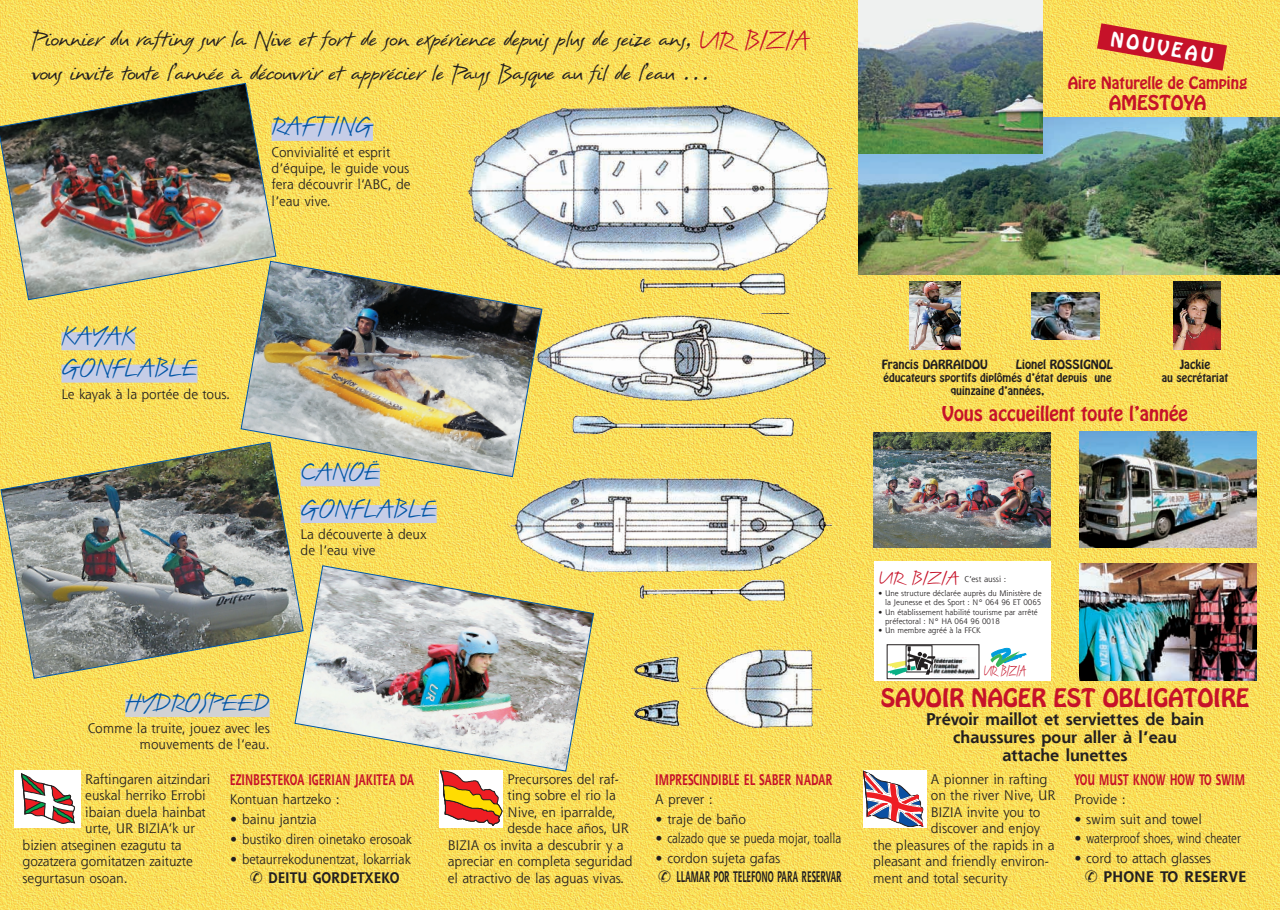
<style>
.page{position:relative;width:1280px;height:910px;background:#fff}
.page>*{position:absolute;margin:0;border:0;box-sizing:border-box;transform-origin:0 0}
.t1{font:28.5px/34.2px "Erazure";letter-spacing:-.015em;color:#231f20}
.t2{font:27px/36.6px "Erazure";color:#0155a5}
.t3{font:22.5px "Hobo";color:#c61229}
.t4{font:20.1px "Erazure";color:#c61229}
.t5{font:18px "Hobo";color:#c61229}
.t6{font:18px "Hobo";color:#fff}
.t7{font:700 16.5px/18px "Shannon";color:#231f20;text-align:center}
.t8{font:16.05px "Erazure";letter-spacing:-.025em;color:#c61229;scale:.7 1}
.t9{font:700 15px "Shannon";color:#c61229;scale:.7 1}
.t10{font:700 15px "Shannon";color:#231f20;scale:.55 1}
.t11{font:15px "Hobo";color:#c61229}
.t12{font:700 15px "Shannon";color:#231f20;scale:.9 1}
.t13{font:700 15px "Shannon";color:#231f20}
.t14{font:13.5px/16.2px "Shannon";color:#231f20}
.t15{font:11.25px "Hobo";color:#231f20}
.t16{font:10.5px "Hobo";color:#231f20}
.t17{font:8.4px "Shannon";color:#231f20}
.t18{font:7.8px/9.3px "Shannon";color:#231f20;text-align:right}
.s1{color:#c61229}
</style>
<div class="page">
<img style="left:0;top:0;width:1280px;height:910px">
<img style="left:859px;top:117px;width:421px;height:157px">
<img style="left:859px;top:0;width:183px;height:154px">
<img style="left:910px;top:282px;width:51px;height:68px">
<img style="left:1173px;top:282px;width:47px;height:68px">
<img style="left:1031px;top:292px;width:68px;height:47px">
<img style="left:1080px;top:431px;width:176px;height:117px">
<div style="left:874px;top:561px;width:176px;height:120px;background:#fff"></div>
<img style="left:935px;top:657px;width:40px;height:18px">
<svg style="left:889px;top:647px;width:46px;height:29px"></svg>
<div style="left:887px;top:645px;width:92px;height:34px;border:1px solid #231f20"></div>
<svg style="left:990px;top:648px;width:36px;height:19px"></svg>
<div style="left:14px;top:771px;width:67px;height:57px;background:#fff"></div>
<svg style="left:22px;top:774px;width:53px;height:49px"></svg>
<div style="left:439px;top:771px;width:64px;height:57px;background:#fff"></div>
<svg style="left:440px;top:772px;width:62px;height:53px"></svg>
<div style="left:863px;top:771px;width:63px;height:57px;background:#fff"></div>
<svg style="left:863px;top:771px;width:60px;height:56px"></svg>
<div style="left:272px;top:123px;width:101px;height:18px;background:#c6cde7"></div>
<div style="left:301px;top:468px;width:79px;height:18px;background:#c6cde7"></div>
<div style="left:301px;top:505px;width:136px;height:18px;background:#c6cde7"></div>
<div style="left:61px;top:332px;width:74px;height:18px;background:#c6cde7"></div>
<div style="left:61px;top:365px;width:136px;height:18px;background:#c6cde7"></div>
<div style="left:125px;top:699px;width:145px;height:18px;background:#d1d2d4"></div>
<img style="left:1080px;top:564px;width:176px;height:117px">
<img style="left:874px;top:432px;width:176px;height:116px">
<img style="left:294px;top:565px;width:300px;height:207px">
<img style="left:240px;top:260px;width:303px;height:218px">
<img style="left:0;top:441px;width:304px;height:238px">
<img style="left:0;top:82px;width:277px;height:219px">
<svg style="left:1097px;top:23px;width:130px;height:48px;background:#de7240"></svg>
<h1 class="t1" style="left:31px;top:19px;width:780px">Pionnier du rafting sur la Nive et fort de son expérience depuis plus de seize ans, <span class="s1">UR BIZIA </span>vous invite toute l’année à découvrir et apprécier le Pays Basque au fil de l’eau …</h1>
<h3 class="t6" style="left:1112px;top:29px;width:105px;rotate:10deg">NOUVEAU</h3>
<p class="t11" style="left:1068px;top:75px;width:181px">Aire Naturelle de Camping</p>
<h3 class="t5" style="left:1109px;top:93px;width:99px">AMESTOYA</h3>
<h2 class="t2" style="left:272px;top:104px;width:103px">RAFTING</h2>
<p class="t14" style="left:272px;top:145px;width:140px">Convivialité et esprit d’équipe, le guide vous fera découvrir l’ABC, de l’eau vive.</p>
<h2 class="t2" style="left:61px;top:315px;width:138px;line-height:32.4px">KAYAK<br>GONFLABLE</h2>
<p class="t14" style="left:61px;top:387px;width:170px">Le kayak à la portée de tous.</p>
<h2 class="t2" style="left:301px;top:449px;width:138px">CANOË<br>GONFLABLE</h2>
<p class="t14" style="left:301px;top:527px;width:127px">La découverte à deux de l’eau vive</p>
<h2 class="t2" style="left:125px;top:680px;width:146px">HYDROSPEED</h2>
<p class="t14" style="left:88px;top:721px;width:183px;text-align:right">Comme la truite, jouez avec les mouvements de l’eau.</p>
<p class="t14" style="left:85px;top:772px;width:127px">Raftingaren aitzindari</p>
<p class="t14" style="left:85px;top:788px;width:122px">euskal herriko Errobi</p>
<p class="t14" style="left:85px;top:805px;width:122px">ibaian duela hainbat</p>
<p class="t14" style="left:85px;top:821px;width:111px">urte, UR BIZIA’k ur</p>
<p class="t14" style="left:23px;top:838px;width:160px">bizien atseginen ezagutu ta</p>
<p class="t14" style="left:23px;top:854px;width:172px">gozatzera gomitatzen zaituzte</p>
<p class="t14" style="left:23px;top:871px;width:107px">segurtasun osoan.</p>
<p class="t9" style="left:230px;top:773px;width:265px">EZINBESTEKOA IGERIAN JAKITEA DA</p>
<p class="t14" style="left:230px;top:793px;width:111px">Kontuan hartzeko :</p>
<p class="t14" style="left:230px;top:812px;width:88px">• bainu jantzia</p>
<p class="t14" style="left:230px;top:832px;width:184px">• bustiko diren oinetako erosoak</p>
<p class="t14" style="left:230px;top:852px;width:182px">• betaurrekodunentzat, lokarriak</p>
<p class="t12" style="left:250px;top:872px;width:168px">✆ DEITU GORDETXEKO</p>
<p class="t14" style="left:507px;top:772px;width:113px">Precursores del raf-</p>
<p class="t14" style="left:507px;top:788px;width:110px">ting sobre el rio la</p>
<p class="t14" style="left:507px;top:805px;width:110px">Nive, en iparralde,</p>
<p class="t14" style="left:507px;top:821px;width:123px">desde hace años, UR</p>
<p class="t14" style="left:448px;top:838px;width:177px">BIZIA os invita a descubrir y a</p>
<p class="t14" style="left:448px;top:854px;width:186px">apreciar en completa seguridad</p>
<p class="t14" style="left:448px;top:871px;width:178px">el atractivo de las aguas vivas.</p>
<p class="t9" style="left:655px;top:773px;width:255px">IMPRESCINDIBLE EL SABER NADAR</p>
<p class="t14" style="left:655px;top:792px;width:59px">A prever :</p>
<p class="t14" style="left:655px;top:812px;width:92px">• traje de baño</p>
<p class="t14" style="left:655px;top:831px;width:187px">• calzado que se pueda mojar, toalla</p>
<p class="t14" style="left:655px;top:851px;width:126px">• cordon sujeta gafas</p>
<p class="t10" style="left:658px;top:871px;width:335px">✆ LLAMAR POR TELEFONO PARA RESERVAR</p>
<p class="t15" style="left:882px;top:358px;width:107px">Francis DARRAIDOU</p>
<p class="t15" style="left:1016px;top:358px;width:99px">Lionel ROSSIGNOL</p>
<p class="t15" style="left:1180px;top:358px;width:32px">Jackie</p>
<p class="t16" style="left:883px;top:372px;width:229px">éducateurs sportifs diplômés d’état depuis une</p>
<p class="t16" style="left:1162px;top:372px;width:68px">au secrétariat</p>
<p class="t16" style="left:951px;top:385px;width:95px">quinzaine d’années,</p>
<h3 class="t5" style="left:942px;top:404px;width:247px">Vous accueillent toute l’année</h3>
<h3 class="t4" style="left:878px;top:563px;width:82px">UR BIZIA</h3>
<p class="t17" style="left:964px;top:575px;width:44px">C’est aussi :</p>
<p class="t18" style="left:878px;top:589px;width:165px">• Une structure déclarée auprès du Ministère de la Jeunesse et des Sport : N° 064 96 ET 0065</p>
<p class="t18" style="left:885px;top:608px;width:154px;text-align:left;text-indent:-7px">• Un établissement habilité tourisme par arrêté préfectoral : N° HA 064 96 0018</p>
<p class="t18" style="left:878px;top:626px;width:104px">• Un membre agréé à la FFCK</p>
<p class="t8" style="left:983px;top:659px;width:62px">UR BIZIA</p>
<h3 class="t3" style="left:881px;top:686px;width:370px">SAVOIR NAGER EST OBLIGATOIRE</h3>
<p class="t7" style="left:926px;top:712px;width:280px">Prévoir maillot et serviettes de bain chaussures pour aller à l’eau attache lunettes</p>
<p class="t14" style="left:931px;top:772px;width:118px">A pionner in rafting</p>
<p class="t14" style="left:931px;top:788px;width:126px">on the river Nive, UR</p>
<p class="t14" style="left:931px;top:805px;width:111px">BIZIA invite you to</p>
<p class="t14" style="left:931px;top:821px;width:111px">discover and enjoy</p>
<p class="t14" style="left:873px;top:838px;width:183px">the pleasures of the rapids in a</p>
<p class="t14" style="left:873px;top:854px;width:177px">pleasant and friendly environ-</p>
<p class="t14" style="left:873px;top:871px;width:136px">ment and total security</p>
<p class="t9" style="left:1074px;top:773px;width:246px">YOU MUST KNOW HOW TO SWIM</p>
<p class="t14" style="left:1074px;top:792px;width:53px">Provide :</p>
<p class="t14" style="left:1074px;top:812px;width:129px">• swim suit and towel</p>
<p class="t14" style="left:1074px;top:831px;width:168px">• waterproof shoes, wind cheater</p>
<p class="t14" style="left:1074px;top:851px;width:138px">• cord to attach glasses</p>
<p class="t13" style="left:1085px;top:871px;width:163px">✆ PHONE TO RESERVE</p>
</div>
